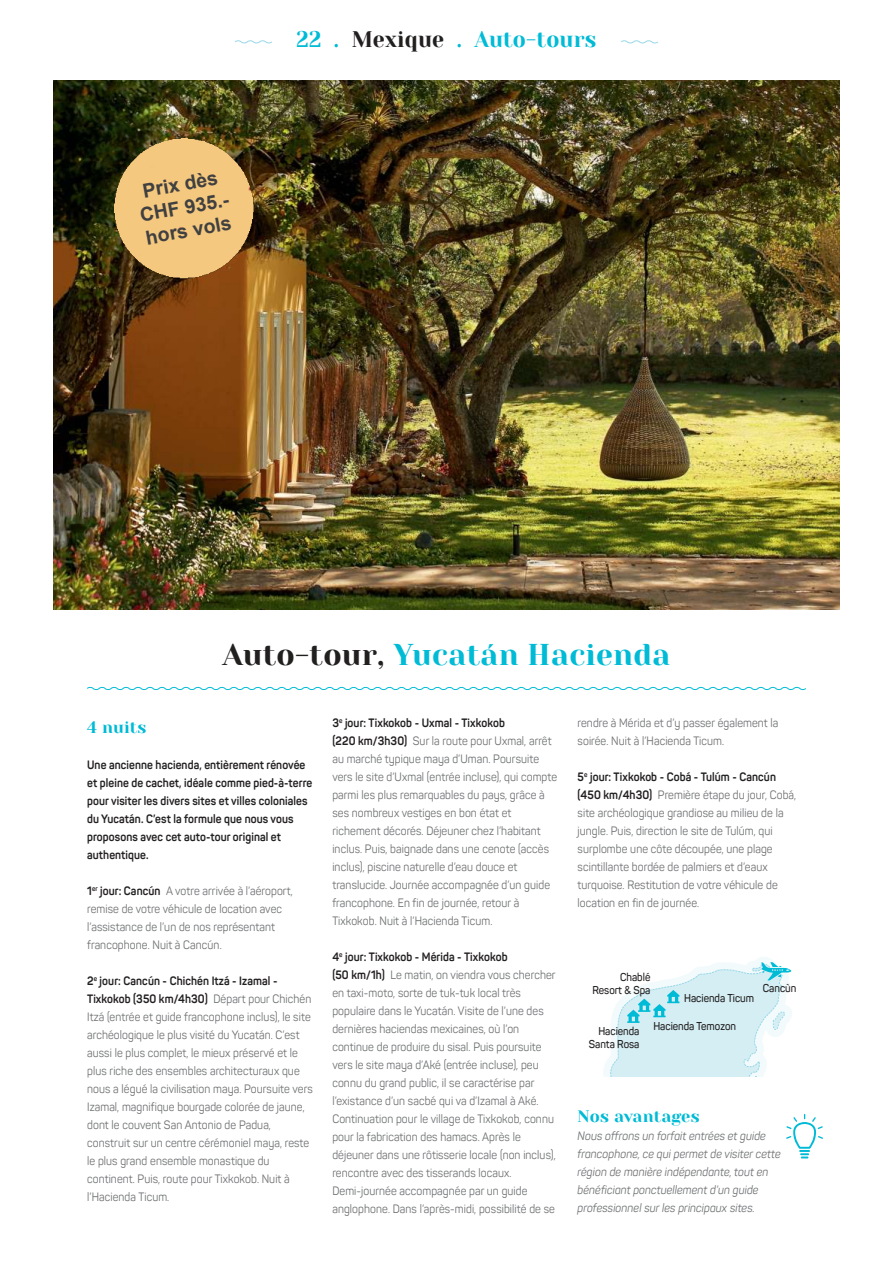
<style>
.page{position:relative;width:893px;height:1263px;background:#fff}
.page>*{position:absolute;margin:0;border:0;box-sizing:border-box;transform-origin:0 0}
.t1{font:30px "Yeseva One";letter-spacing:.01em;color:#00bbd6}
.t2{font:22.5px "Yeseva One";letter-spacing:.01em;color:#00bbd6;scale:.95 1}
.t3{font:700 19.5px/23.4px "Arial";color:#404040;text-align:center}
.t4{font:16.5px "Yeseva One";letter-spacing:.01em;color:#00bbd6}
.t5{font:12px/18px "Panton";letter-spacing:.01em;color:#6c6e70;scale:.9 1}
.t6{font:700 12px/18px "Panton";letter-spacing:.01em;color:#221f1f;scale:.9 1}
.t7{font:italic 12px/18px "Panton";letter-spacing:.01em;color:#6c6e70;scale:.9 1}
.t8{font:600 11.25px/13.5px "Panton";color:#221f1f;text-align:right;scale:.9 1}
.s1{font-style:inherit}
.s2{color:#221f1f}
.s3{font-weight:700;color:#221f1f}
</style>
<div class="page">
<img style="left:53px;top:81px;width:787px;height:529px">
<svg style="left:87px;top:686px;width:719px;height:4px"></svg>
<svg style="left:235px;top:40px;width:37px;height:4px"></svg>
<svg style="left:621px;top:40px;width:37px;height:4px"></svg>
<svg style="left:786px;top:1114px;width:37px;height:44px"></svg>
<svg style="left:603px;top:957px;width:189px;height:119px"></svg>
<img style="left:115px;top:139px;width:141px;height:140px">
<h3 class="t3" style="left:134px;top:181px;width:91px;rotate:-10deg">Prix dès<br>CHF <span class="s1">935</span><span class="s1">.- </span>hors vols</h3>
<h2 class="t2" style="left:297px;top:28px;width:317px">22 . <span class="s2">Mexique</span> . Auto-tours</h2>
<h1 class="t1" style="left:223px;top:640px;width:449px"><span class="s2">Auto-tour,</span> Yucatán Hacienda</h1>
<h3 class="t4" style="left:87px;top:719px;width:61px">4 nuits</h3>
<p class="t6" style="left:87px;top:756px;width:252px">Une ancienne hacienda, entièrement rénovée et pleine de cachet, idéale comme pied-à-terre pour visiter les divers sites et villes coloniales du Yucatán. C’est la formule que nous vous proposons avec cet auto-tour original et authentique.</p>
<p class="t5" style="left:87px;top:882px;width:230px"><span class="s3">1</span><sup>er</sup> <span class="s3">jour: Cancún</span> A votre arrivée à l’aéroport, remise de votre véhicule de location avec l’assistance de l’un de nos représentant francophone. Nuit à Cancún.</p>
<p class="t5" style="left:87px;top:972px;width:252px"><span class="s3">2</span><sup>e</sup> <span class="s3">jour: Cancún - Chichén Itzá - Izamal - Tixkokob (350 km/4h30)</span> Départ pour Chichén Itzá (entrée et guide francophone inclus), le site archéologique le plus visité du Yucatán. C’est aussi le plus complet, le mieux préservé et le plus riche des ensembles architecturaux que nous a légué la civilisation maya. Poursuite vers Izamal, magnifique bourgade colorée de jaune, dont le couvent San Antonio de Padua, construit sur un centre cérémoniel maya, reste le plus grand ensemble monastique du continent. Puis, route pour Tixkokob. Nuit à l’Hacienda Ticum.</p>
<p class="t5" style="left:332px;top:714px;width:251px"><span class="s3">3</span><sup>e</sup> <span class="s3">jour: Tixkokob - Uxmal - Tixkokob<br>(220 km/3h30)</span> Sur la route pour Uxmal, arrêt au marché typique maya d’Uman. Poursuite vers le site d’Uxmal (entrée incluse), qui compte parmi les plus remarquables du pays, grâce à ses nombreux vestiges en bon état et richement décorés. Déjeuner chez l’habitant inclus. Puis, baignade dans une cenote (accès inclus), piscine naturelle d’eau douce et translucide. Journée accompagnée d’un guide francophone. En fin de journée, retour à Tixkokob. Nuit à l’Hacienda Ticum.</p>
<p class="t5" style="left:332px;top:948px;width:250px"><span class="s3">4</span><sup>e</sup> <span class="s3">jour: Tixkokob - Mérida - Tixkokob<br>(50 km/1h)</span> Le matin, on viendra vous chercher en taxi-moto, sorte de tuk-tuk local très populaire dans le Yucatán. Visite de l’une des dernières haciendas mexicaines, où l’on continue de produire du sisal. Puis poursuite vers le site maya d’Aké (entrée incluse), peu connu du grand public, il se caractérise par l’existance d’un sacbé qui va d’Izamal à Aké.<br>Continuation pour le village de Tixkokob, connu pour la fabrication des hamacs. Après le déjeuner dans une rôtisserie locale (non inclus), rencontre avec des tisserands locaux.<br>Demi-journée accompagnée par un guide anglophone. Dans l’après-midi, possibilité de se</p>
<p class="t5" style="left:578px;top:714px;width:225px">rendre à Mérida et d’y passer également la soirée. Nuit à l’Hacienda Ticum.</p>
<p class="t5" style="left:578px;top:768px;width:244px"><span class="s3">5</span><sup>e</sup> <span class="s3">jour: Tixkokob - Cobá - Tulúm - Cancún (450 km/4h30)</span> Première étape du jour, Cobá, site archéologique grandiose au milieu de la jungle. Puis, direction le site de Tulúm, qui surplombe une côte découpée, une plage scintillante bordée de palmiers et d’eaux turquoise. Restitution de votre véhicule de location en fin de journée.</p>
<p class="t8" style="left:592px;top:971px;width:66px">Chablé<br>Resort &amp; Spa</p>
<p class="t8" style="left:589px;top:1025px;width:58px">Hacienda<br>Santa Rosa</p>
<p class="t8" style="left:684px;top:992px;width:79px">Hacienda Ticum</p>
<p class="t8" style="left:653px;top:1020px;width:93px">Hacienda Temozon</p>
<p class="t8" style="left:763px;top:983px;width:39px">Cancùn</p>
<h3 class="t4" style="left:578px;top:1108px;width:124px">Nos avantages</h3>
<p class="t7" style="left:578px;top:1127px;width:227px">Nous offrons un forfait entrées et guide francophone, ce qui permet de visiter cette région de manière indépendante, tout en bénéficiant ponctuellement d’un guide professionnel sur les principaux sites.</p>
</div>
